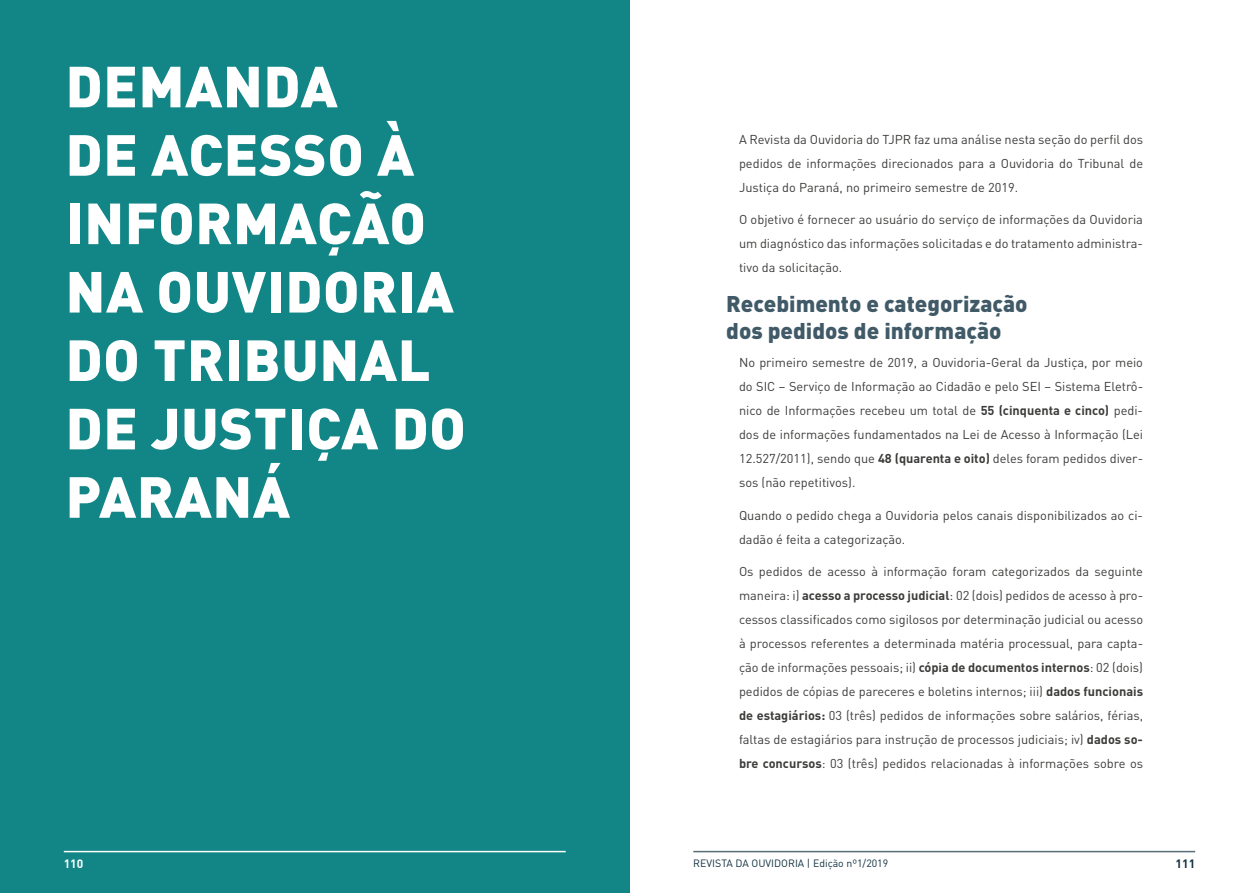
<style>
.page{position:relative;width:1259px;height:893px;background:#fff}
.page>*{position:absolute;margin:0;border:0;box-sizing:border-box;transform-origin:0 0}
.t1{font:900 57px/68.4px "DIN Pro";letter-spacing:.01em;color:#fff}
.t2{font:900 22.5px/27px "DIN Pro";color:#415a67}
.t3{font:12.75px/24px "DIN Pro";color:#3c3c3b;text-align:justify}
.t4{font:700 12px "DIN Pro";color:#fff}
.t5{font:700 12px "DIN Pro";color:#123040}
.t6{font:10.5px "DIN Pro";color:#123040}
.s1{font-weight:700}
</style>
<div class="page">
<hr style="left:693px;top:851px;width:502px;height:1px;background:#596e79">
<div style="left:0;top:0;width:629px;height:893px;background:#128587"></div>
<hr style="left:64px;top:851px;width:502px;height:1px;background:#fff">
<h1 class="t1" style="left:66px;top:50px;width:402px">DEMANDA<br>DE ACESSO À<br>INFORMAÇÃO<br>NA OUVIDORIA<br>DO TRIBUNAL<br>DE JUSTIÇA DO<br>PARANÁ</h1>
<p class="t3" style="left:739px;top:127px;width:405px">A Revista da Ouvidoria do TJPR faz uma análise nesta seção do perfil dos pedidos de informações direcionados para a Ouvidoria do Tribunal de Justiça do Paraná, no primeiro semestre de 2019.</p>
<p class="t3" style="left:739px;top:207px;width:405px">O objetivo é fornecer ao usuário do serviço de informações da Ouvidoria um diagnóstico das informações solicitadas e do tratamento administra&shy;tivo da solicitação.</p>
<h2 class="t2" style="left:726px;top:290px;width:303px">Recebimento e categorização dos pedidos de informação</h2>
<p class="t3" style="left:739px;top:350px;width:405px">No primeiro semestre de 2019, a Ouvidoria-Geral da Justiça, por meio do SIC – Serviço de Informação ao Cidadão e pelo SEI – Sistema Eletrô&shy;nico de Informações recebeu um total de <span class="s1">55 (cinquenta e cinco)</span> pedi&shy;dos de informações fundamentados na Lei de Acesso à Informação (Lei 12.527/2011), sendo que <span class="s1">48 (quarenta e oito)</span> deles foram pedidos diver&shy;sos (não repetitivos).</p>
<p class="t3" style="left:739px;top:503px;width:405px">Quando o pedido chega a Ouvidoria pelos canais disponibilizados ao ci&shy;dadão é feita a categorização.</p>
<p class="t3" style="left:739px;top:559px;width:405px">Os pedidos de acesso à informação foram categorizados da seguinte maneira: i) <span class="s1">acesso a processo judicial</span>: 02 (dois) pedidos de acesso à pro&shy;cessos classificados como sigilosos por determinação judicial ou acesso à processos referentes a determinada matéria processual, para capta&shy;ção de informações pessoais; ii) <span class="s1">cópia de documentos internos</span>: 02 (dois) pedidos de cópias de pareceres e boletins internos; iii) <span class="s1">dados funcionais de estagiários:</span> 03 (três) pedidos de informações sobre salários, férias, faltas de estagiários para instrução de processos judiciais; iv) <span class="s1">dados so&shy;bre concursos</span>: 03 (três) pedidos relacionadas à informações sobre os</p>
<p class="t4" style="left:64px;top:856px;width:21px">110</p>
<p class="t6" style="left:693px;top:856px;width:196px">REVISTA DA OUVIDORIA | Edição nº1/2019</p>
<p class="t5" style="left:1175px;top:856px;width:21px">111</p>
</div>
